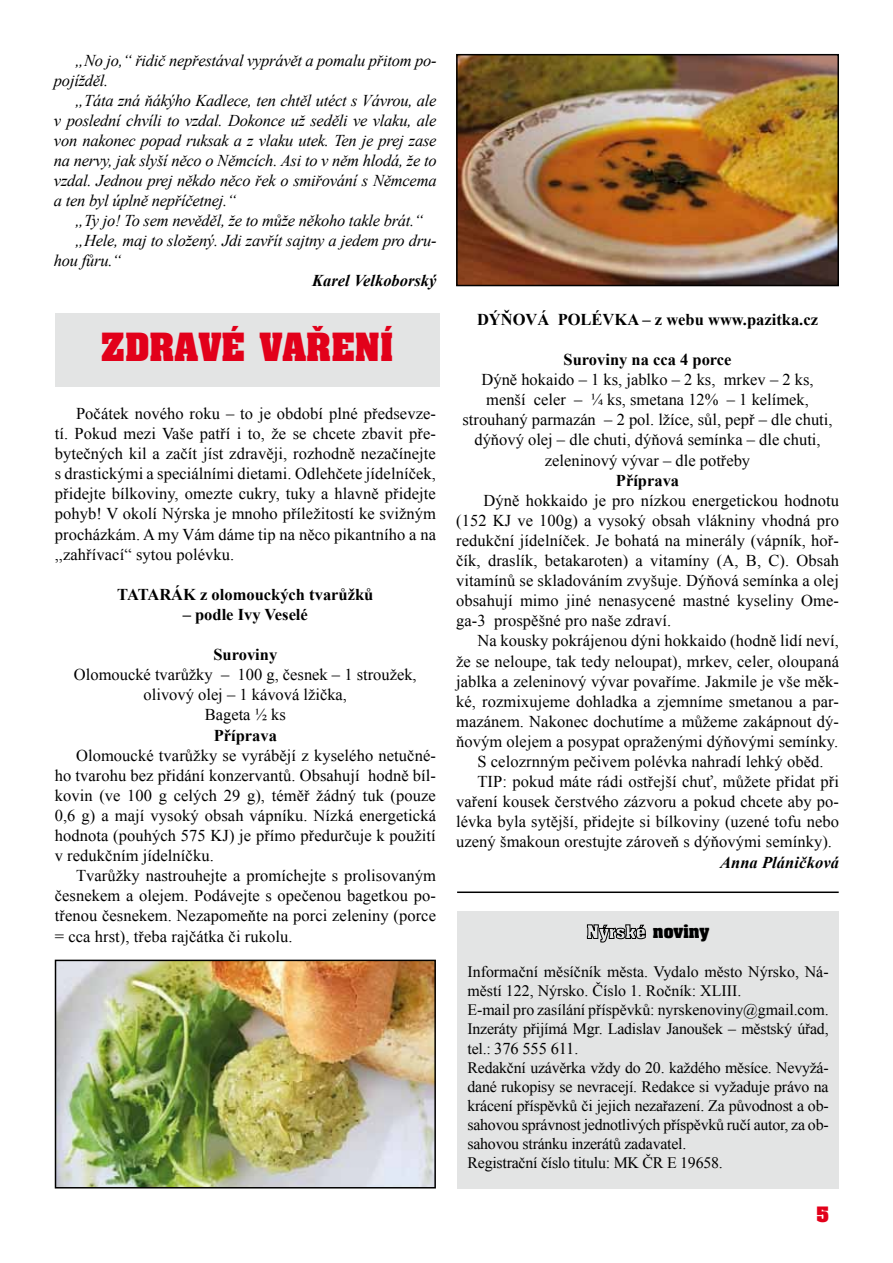
<style>
.page{position:relative;width:893px;height:1263px;background:#fff}
.page>*{position:absolute;margin:0;border:0;box-sizing:border-box;transform-origin:0 0}
.t1{font:33px "Aardvark CE Bold";color:#e2001a}
.t2{font:18px "Aardvark CE Bold";color:#e2001a}
.t3{font:16.5px/20.1px "Times New Roman";letter-spacing:.005em;color:#000;text-align:justify}
.t4{font:italic 16.5px/20px "Times New Roman";letter-spacing:-.015em;color:#000}
.t5{font:700 16.5px "Times New Roman";color:#000}
.t6{font:italic 700 16.5px "Times New Roman";color:#000}
.t7{font:15.9px/19px "Times New Roman";letter-spacing:-.015em;color:#000}
.t8{font:15.9px "Aardvark CE Bold";color:#000}
.s1{font-size:15.9px}
</style>
<div class="page">
<hr style="left:457px;top:891px;width:382px;height:2px;background:#000">
<div style="left:55px;top:313px;width:384px;height:74px;background:#e3e4e4"></div>
<img style="left:58px;top:963px;width:375px;height:222px">
<div style="left:55px;top:960px;width:381px;height:228px;border:2px solid #000"></div>
<img style="left:459px;top:57px;width:377px;height:226px">
<div style="left:456px;top:54px;width:383px;height:232px;border:2px solid #000"></div>
<div style="left:457px;top:911px;width:382px;height:277px;background:#e3e4e4"></div>
<svg style="left:586px;top:924px;width:60px;height:19px"></svg>
<p class="t4" style="left:54px;top:50px;width:384px;text-indent:21px">„No jo,“ řidič nepřestával vyprávět a pomalu přitom po&shy;pojížděl.</p>
<p class="t4" style="left:54px;top:90px;width:384px;text-align:justify;text-indent:21px">„Táta zná ňákýho Kadlece, ten chtěl utéct s Vávrou, ale v poslední chvíli to vzdal. Dokonce už seděli ve vlaku, ale von nakonec popad ruksak a z vlaku utek. Ten je prej zase na nervy, jak slyší něco o Němcích. Asi to v něm hlodá, že to vzdal. Jednou prej někdo něco řek o smiřování s Němcema a ten byl úplně nepříčetnej.“</p>
<p class="t4" style="left:75px;top:210px;width:350px">„Ty jo! To sem nevěděl, že to může někoho takle brát.“</p>
<p class="t4" style="left:75px;top:230px;width:363px">„Hele, maj to složený. Jdi zavřít sajtny a jedem pro dru-</p>
<p class="t4" style="left:54px;top:250px;width:69px">hou fůru.“</p>
<p class="t6" style="left:312px;top:268px;width:126px">Karel Velkoborský</p>
<h1 class="t1" style="left:101px;top:325px;width:294px">ZDRAVÉ VAŘENÍ</h1>
<p class="t3" style="left:55px;top:403px;width:383px;text-indent:21px">Počátek nového roku – to je období plné předsevze&shy;tí. Pokud mezi Vaše patří i to, že se chcete zbavit pře&shy;bytečných kil a začít jíst zdravěji, rozhodně nezačínejte s drastickými a speciálními dietami. Odlehčete jídelníček, přidejte bílkoviny, omezte cukry, tuky a hlavně přidejte pohyb! V okolí Nýrska je mnoho příležitostí ke svižným procházkám. A my Vám dáme tip na něco pikantního a na ,,zahřívací“ sytou polévku.</p>
<p class="t5" style="left:117px;top:583px;width:258px">TATARÁK z olomouckých tvarůžků</p>
<p class="t5" style="left:183px;top:603px;width:127px">– podle Ivy Veselé</p>
<p class="t5" style="left:213px;top:643px;width:65px">Suroviny</p>
<p class="t3" style="left:74px;top:664px;width:344px;text-align:center">Olomoucké tvarůžky – 100 g, česnek – 1 stroužek, olivový olej – 1 kávová lžička,<br>Bageta ½ ks</p>
<p class="t5" style="left:214px;top:724px;width:65px">Příprava</p>
<p class="t3" style="left:55px;top:745px;width:383px;text-indent:21px">Olomoucké tvarůžky se vyrábějí z kyselého netučné&shy;ho tvarohu bez přidání konzervantů. Obsahují hodně bíl&shy;kovin (ve 100 g celých 29 g), téměř žádný tuk (pouze 0,6 g) a mají vysoký obsah vápníku. Nízká energetická hodnota (pouhých 575 KJ) je přímo předurčuje k použití v redukčním jídelníčku.</p>
<p class="t3" style="left:55px;top:865px;width:383px;text-indent:21px">Tvarůžky nastrouhejte a promíchejte s prolisovaným česnekem a olejem. Podávejte s opečenou bagetkou po&shy;třenou česnekem. Nezapomeňte na porci zeleniny (porce = cca hrst), třeba rajčátka či rukolu.</p>
<p class="t5" style="left:477px;top:308px;width:342px">DÝŇOVÁ POLÉVKA – z webu www.pazitka.cz</p>
<p class="t5" style="left:563px;top:348px;width:170px">Suroviny na cca 4 porce</p>
<p class="t3" style="left:463px;top:369px;width:372px;text-align:center">Dýně hokaido – 1 ks, jablko – 2 ks, mrkev – 2 ks, menší celer – ¼ ks, smetana 12% – 1 kelímek, strouhaný parmazán – 2 pol. lžíce, sůl, pepř – dle chuti, dýňový olej – dle chuti, dýňová semínka – dle chuti, zeleninový vývar – dle potřeby</p>
<p class="t5" style="left:616px;top:469px;width:65px">Příprava</p>
<p class="t3" style="left:456px;top:490px;width:384px;text-indent:27px">Dýně hokkaido je pro nízkou energetickou hodnotu (152 KJ ve 100g) a vysoký obsah vlákniny vhodná pro redukční jídelníček. Je bohatá na minerály (vápník, hoř&shy;čík, draslík, betakaroten) a vitamíny (A, B, C). Obsah vitamínů se skladováním zvyšuje. Dýňová semínka a olej obsahují mimo jiné nenasycené mastné kyseliny Ome&shy;ga-3 prospěšné pro naše zdraví.</p>
<p class="t3" style="left:477px;top:631px;width:363px">Na kousky pokrájenou dýni hokkaido (hodně lidí neví,</p>
<p class="t3" style="left:456px;top:651px;width:384px">že se neloupe, tak tedy neloupat), mrkev, celer, oloupaná</p>
<p class="t3" style="left:456px;top:671px;width:384px">jablka a zeleninový vývar povaříme. Jakmile je vše měk-</p>
<p class="t3" style="left:456px;top:691px;width:384px">ké, rozmixujeme dohladka a zjemníme smetanou a par-</p>
<p class="t3" style="left:456px;top:711px;width:384px">mazánem. Nakonec dochutíme a můžeme zakápnout dý-</p>
<p class="t3" style="left:456px;top:731px;width:384px">ňovým olejem a posypat opraženými dýňovými semínky.</p>
<p class="t3" style="left:477px;top:751px;width:348px">S celozrnným pečivem polévka nahradí lehký oběd.</p>
<p class="t3" style="left:477px;top:771px;width:363px">TIP: pokud máte rádi ostřejší chuť, můžete přidat při</p>
<p class="t3" style="left:456px;top:791px;width:384px">vaření kousek čerstvého zázvoru a pokud chcete aby po-</p>
<p class="t3" style="left:456px;top:811px;width:384px">lévka byla sytější, přidejte si bílkoviny (uzené tofu nebo</p>
<p class="t3" style="left:456px;top:832px;width:377px">uzený šmakoun orestujte zároveň s dýňovými semínky).</p>
<p class="t6" style="left:720px;top:850px;width:120px">Anna Pláničková</p>
<p class="t8" style="left:653px;top:921px;width:58px">noviny</p>
<p class="t7" style="left:467px;top:961px;width:363px">Informační měsíčník města. Vydalo město Nýrsko, Ná&shy;městí 122, Nýrsko. Číslo 1. Ročník: XLIII.<br>E-mail pro zasílání příspěvků: nyrskenoviny@gmail.com.<br>Inzeráty přijímá Mgr. Ladislav Janoušek – městský úřad,</p>
<p class="t3" style="left:467px;top:1038px;width:112px"><span class="s1">tel.:</span> 376 555 611<span class="s1">.</span></p>
<p class="t7" style="left:467px;top:1058px;width:363px">Redakční uzávěrka vždy do 20. každého měsíce. Nevyžá&shy;dané rukopisy se nevracejí. Redakce si vyžaduje právo na krácení příspěvků či jejich nezařazení. Za původnost a ob&shy;sahovou správnost jednotlivých příspěvků ručí autor, za ob&shy;sahovou stránku inzerátů zadavatel.<br>Registrační číslo titulu: MK ČR E 19658.</p>
<p class="t2" style="left:817px;top:1202px;width:13px">5</p>
</div>
